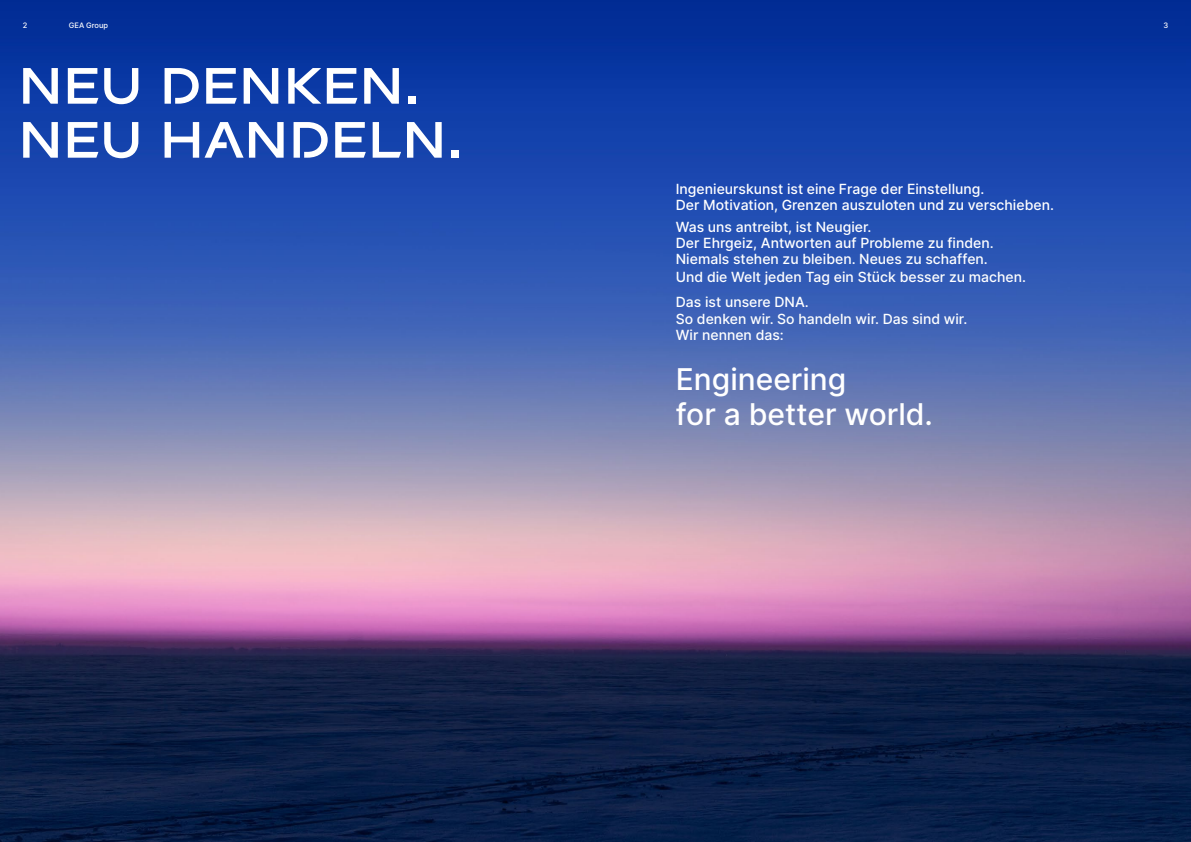
<style>
.page{position:relative;width:1191px;height:842px;background:#fff}
.page>*{position:absolute;margin:0;border:0;box-sizing:border-box;transform-origin:0 0}
.t1{font:700 54px/54px "GEA Sans";color:#fff}
.t2{font:500 30px/34.5px "Inter";color:#fff}
.t3{font:500 14px/16.1px "Inter";color:#fff}
.t4{font:500 7.5px "Inter";color:#fff}
</style>
<div class="page">
<img style="left:0;top:0;width:1191px;height:842px">
<p class="t4" style="left:23px;top:20px;width:6px">2</p>
<p class="t4" style="left:69px;top:20px;width:41px">GEA Group</p>
<p class="t4" style="left:1163px;top:20px;width:6px">3</p>
<h1 class="t1" style="left:18px;top:57px;width:446px">NEU DENKEN.<br>NEU HANDELN.</h1>
<p class="t3" style="left:676px;top:181px;width:380px">Ingenieurskunst ist eine Frage der Einstellung.<br>Der Motivation, Grenzen auszuloten und zu verschieben.</p>
<p class="t3" style="left:676px;top:218px;width:319px">Was uns antreibt, ist Neugier.<br>Der Ehrgeiz, Antworten auf Probleme zu finden.<br>Niemals stehen zu bleiben. Neues zu schaffen.</p>
<p class="t3" style="left:676px;top:264px;width:352px;line-height:25.2px">Und die Welt jeden Tag ein Stück besser zu machen.<br>Das ist unsere DNA.</p>
<p class="t3" style="left:676px;top:310px;width:293px">So denken wir. So handeln wir. Das sind wir.<br>Wir nennen das:</p>
<h2 class="t2" style="left:676px;top:361px;width:259px">Engineering<br>for a better world.</h2>
</div>
